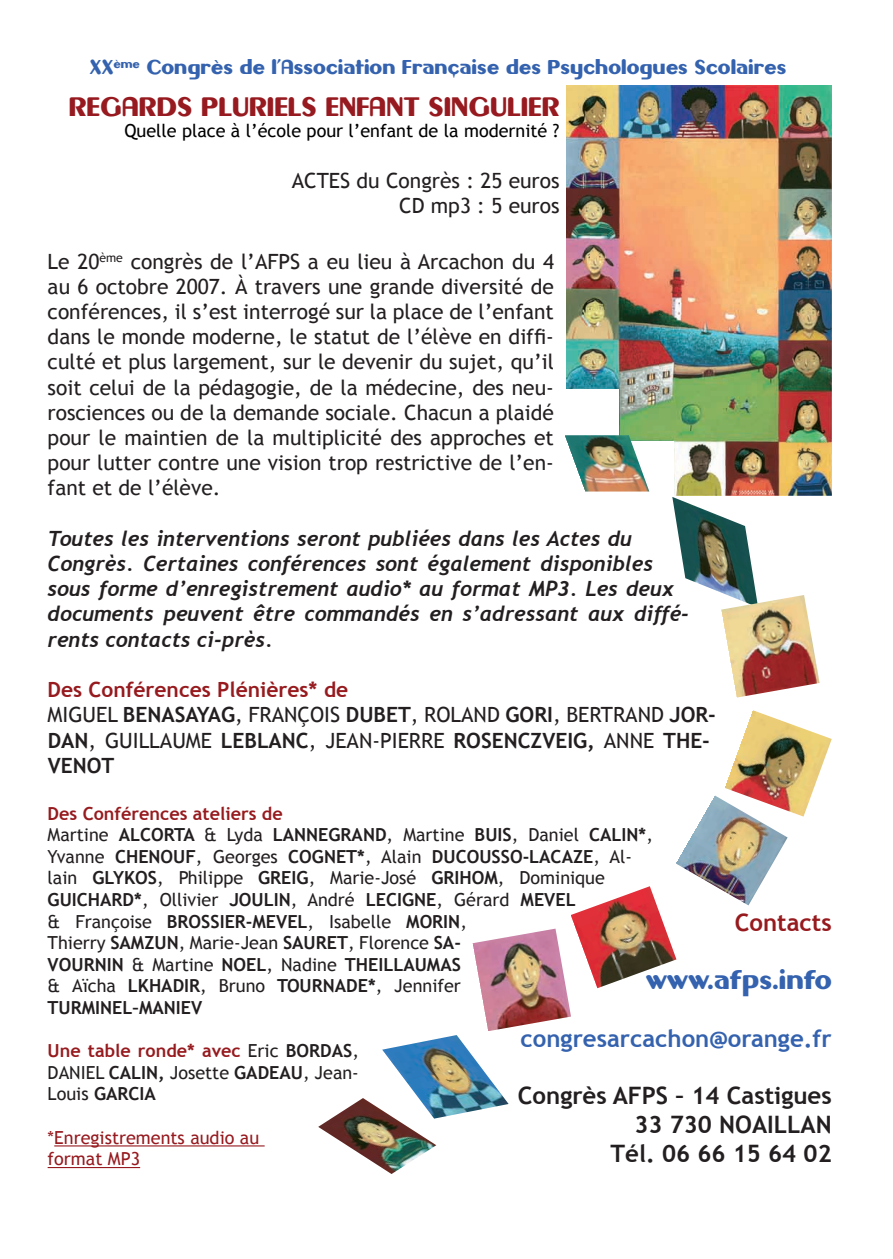
<style>
.page{position:relative;width:893px;height:1259px;background:#fff}
.page>*{position:absolute;margin:0;border:0;box-sizing:border-box;transform-origin:0 0}
.t1{font:700 24px/28.8px "Trebuchet MS";color:#231f20;text-align:right}
.t2{font:24px "Gilgongo";color:#961a1f}
.t3{font:700 24px "Trebuchet MS";color:#3462ae}
.t4{font:24px "Gilgongo";color:#3462ae}
.t5{font:700 24px "Trebuchet MS";color:#961a1e}
.t6{font:21px/25.2px "Trebuchet MS";color:#231f20;text-align:right}
.t7{font:italic 700 21px/25.2px "Trebuchet";color:#231f20}
.t8{font:18px/21.6px "Trebuchet MS";color:#231f20}
.t9{font:18px "Gilgongo";color:#3462ae}
.t10{font:18px "Trebuchet MS";color:#000}
.t11{font:18px/21.6px "Trebuchet MS";color:#961a1f}
.s1{font-weight:700;color:#961a1e}
.s2{font-weight:700}
</style>
<div class="page">
<img style="left:567px;top:85px;width:265px;height:410px">
<img style="left:571px;top:886px;width:105px;height:102px">
<img style="left:725px;top:710px;width:107px;height:106px">
<img style="left:473px;top:928px;width:98px;height:103px">
<img style="left:675px;top:795px;width:113px;height:110px">
<div style="left:525px;top:390px;width:94px;height:112px;background:#fff"></div>
<div style="left:568px;top:441px;width:105px;height:91px;background:#fff"></div>
<img style="left:672px;top:497px;width:84px;height:98px">
<img style="left:565px;top:435px;width:84px;height:56px">
<img style="left:382px;top:1035px;width:127px;height:83px">
<img style="left:318px;top:1098px;width:118px;height:76px">
<hr style="left:54px;top:1145px;width:211px;height:1px;background:#961a1f">
<hr style="left:48px;top:1167px;width:92px;height:1px;background:#961a1f">
<img style="left:721px;top:595px;width:99px;height:102px">
<p class="t9" style="left:90px;top:54px;width:698px">XX<sup>ème</sup> Congrès de l’Association Française des Psychologues Scolaires</p>
<p class="t2" style="left:69px;top:90px;width:492px">REGARDS PLURIELS ENFANT SINGULIER</p>
<p class="t10" style="left:124px;top:120px;width:437px">Quelle place à l’école pour l’enfant de la modernité ?</p>
<p class="t6" style="left:292px;top:168px;width:269px">ACTES du Congrès : 25 euros<br>CD mp3 : 5 euros</p>
<p class="t6" style="left:48px;top:249px;width:508px;text-align:justify">Le 20<sup>ème</sup> congrès de l’AFPS a eu lieu à Arcachon du 4 au 6 octobre 2007. à travers une grande diversité de conférences, il s’est interrogé sur la place de l’enfant dans le monde moderne, le statut de l’élève en diffi&shy;culté et plus largement, sur le devenir du sujet, qu’il soit celui de la pédagogie, de la médecine, des neu&shy;rosciences ou de la demande sociale. Chacun a plaidé pour le maintien de la multiplicité des approches et pour lutter contre une vision trop restrictive de l’en&shy;fant et de l’élève.</p>
<p class="t7" style="left:48px;top:526px;width:643px">Toutes les interventions seront publiées dans les Actes du Congrès. Certaines conférences sont également disponibles sous forme d’enregistrement audio* au format MP3. Les deux documents peuvent être commandés en s’adressant aux diffé&shy;rents contacts ci-près.</p>
<p class="t6" style="left:48px;top:677px;width:670px;text-align:left"><span class="s1">Des Conférences Plénières* de<br></span>MIGUEL <span class="s2">BENASAYAG</span>, FRANÇOIS <span class="s2">DUBET</span>, ROLAND <span class="s2">GORI</span>, BERTRAND <span class="s2">JOR-DAN</span>, GUILLAUME <span class="s2">LEBLANC</span>, JEAN-PIERRE <span class="s2">ROSENCZVEIG,</span> ANNE <span class="s2">THE-VENOT</span></p>
<p class="t8" style="left:48px;top:802px;width:607px"><span class="s1">Des Conférences ateliers de<br></span>Martine <span class="s2">ALCORTA</span> &amp; Lyda <span class="s2">LANNEGRAND</span>, Martine <span class="s2">BUIS</span>, Daniel <span class="s2">CALIN*</span>, Yvanne <span class="s2">CHENOUF</span>, Georges <span class="s2">COGNET*</span>, Alain <span class="s2">DUCOUSSO-LACAZE</span>, Al&shy;lain <span class="s2">GLYKOS</span>, Philippe <span class="s2">GREIG</span>, Marie-José <span class="s2">GRIHOM</span>, Dominique <span class="s2">GUICHARD*</span>, Ollivier <span class="s2">JOULIN</span>, André <span class="s2">LECIGNE</span>, Gérard <span class="s2">MEVEL<br></span>&amp; Françoise <span class="s2">BROSSIER-MEVEL</span>, Isabelle <span class="s2">MORIN</span>,<br>Thierry <span class="s2">SAMZUN</span>, Marie-Jean <span class="s2">SAURET</span>, Florence <span class="s2">SA-<br>VOURNIN</span> &amp; Martine <span class="s2">NOEL</span>, Nadine <span class="s2">THEILLAUMAS<br></span>&amp; Aïcha <span class="s2">LKHADIR</span>, Bruno <span class="s2">TOURNADE*</span>, Jennifer<br><span class="s2">TURMINEL–MANIEV</span></p>
<p class="t8" style="left:48px;top:1040px;width:313px;text-align:justify"><span class="s1">Une table ronde* avec</span> Eric <span class="s2">BORDAS</span>, DANIEL <span class="s2">CALIN,</span> Josette <span class="s2">GADEAU</span>, Jean-Louis <span class="s2">GARCIA</span></p>
<p class="t11" style="left:48px;top:1126px;width:213px">*Enregistrements audio au format MP3</p>
<p class="t5" style="left:735px;top:907px;width:98px">Contacts</p>
<p class="t4" style="left:646px;top:963px;width:187px">www.afps.info</p>
<p class="t3" style="left:521px;top:1023px;width:313px">congresarcachon@orange.fr</p>
<p class="t1" style="left:518px;top:1081px;width:315px">Congrès AFPS – 14 Castigues<br>33 730 NOAILLAN<br>Tél. 06 66 15 64 02</p>
</div>
